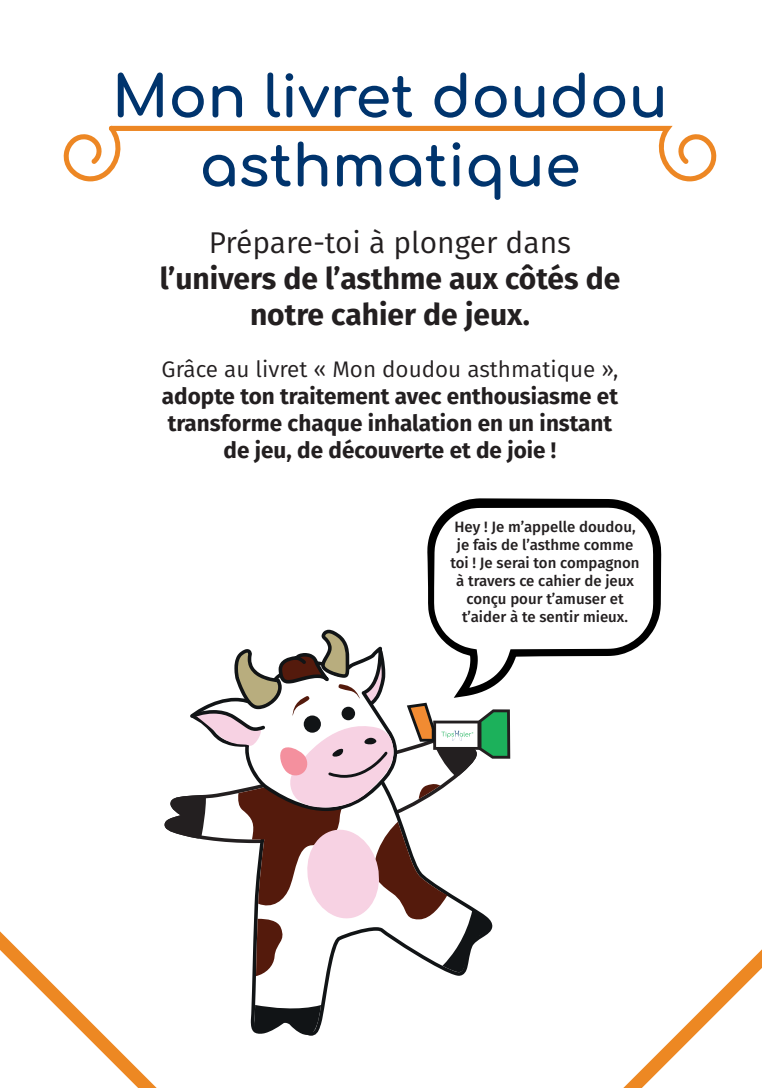
<style>
.page{position:relative;width:780px;height:1088px;background:#fff}
.page>*{position:absolute;margin:0;border:0;box-sizing:border-box;transform-origin:0 0}
.t1{font:700 57.5px/69px "Comfortaa";color:#00346d;text-align:center}
.t2{font:700 30px/36px "Fira Sans";color:#231f20;text-align:center}
.t3{font:700 22.5px/27px "Fira Sans";color:#231f20;text-align:center}
.t4{font:22.5px "Fira Sans";color:#231f20}
.t5{font:500 15px/18px "Fira Sans";color:#231f20;text-align:center}
.s1{font-weight:400}
</style>
<div class="page">
<svg style="left:623px;top:949px;width:139px;height:139px"></svg>
<svg style="left:0;top:931px;width:157px;height:157px"></svg>
<svg style="left:63px;top:126px;width:653px;height:55px"></svg>
<svg style="left:166px;top:630px;width:344px;height:406px"></svg>
<svg style="left:427px;top:498px;width:234px;height:200px"></svg>
<p class="t1" style="left:112px;top:54px;width:557px">Mon livret doudou asthmatique</p>
<p class="t2" style="left:160px;top:222px;width:462px"><span class="s1">Prépare-toi à plonger dans </span>l’univers de l’asthme aux côtés de notre cahier de jeux.</p>
<p class="t4" style="left:161px;top:352px;width:458px">Grâce au livret « Mon doudou asthmatique »,</p>
<p class="t3" style="left:162px;top:381px;width:457px">adopte ton traitement avec enthousiasme et transforme chaque inhalation en un instant de jeu, de découverte et de joie !</p>
<p class="t5" style="left:454px;top:517px;width:182px">Hey ! Je m’appelle doudou,</p>
<p class="t5" style="left:450px;top:535px;width:191px">je fais de l’asthme comme toi ! Je serai ton compagnon à travers ce cahier de jeux conçu pour t’amuser et t’aider à te sentir mieux.</p>
</div>
